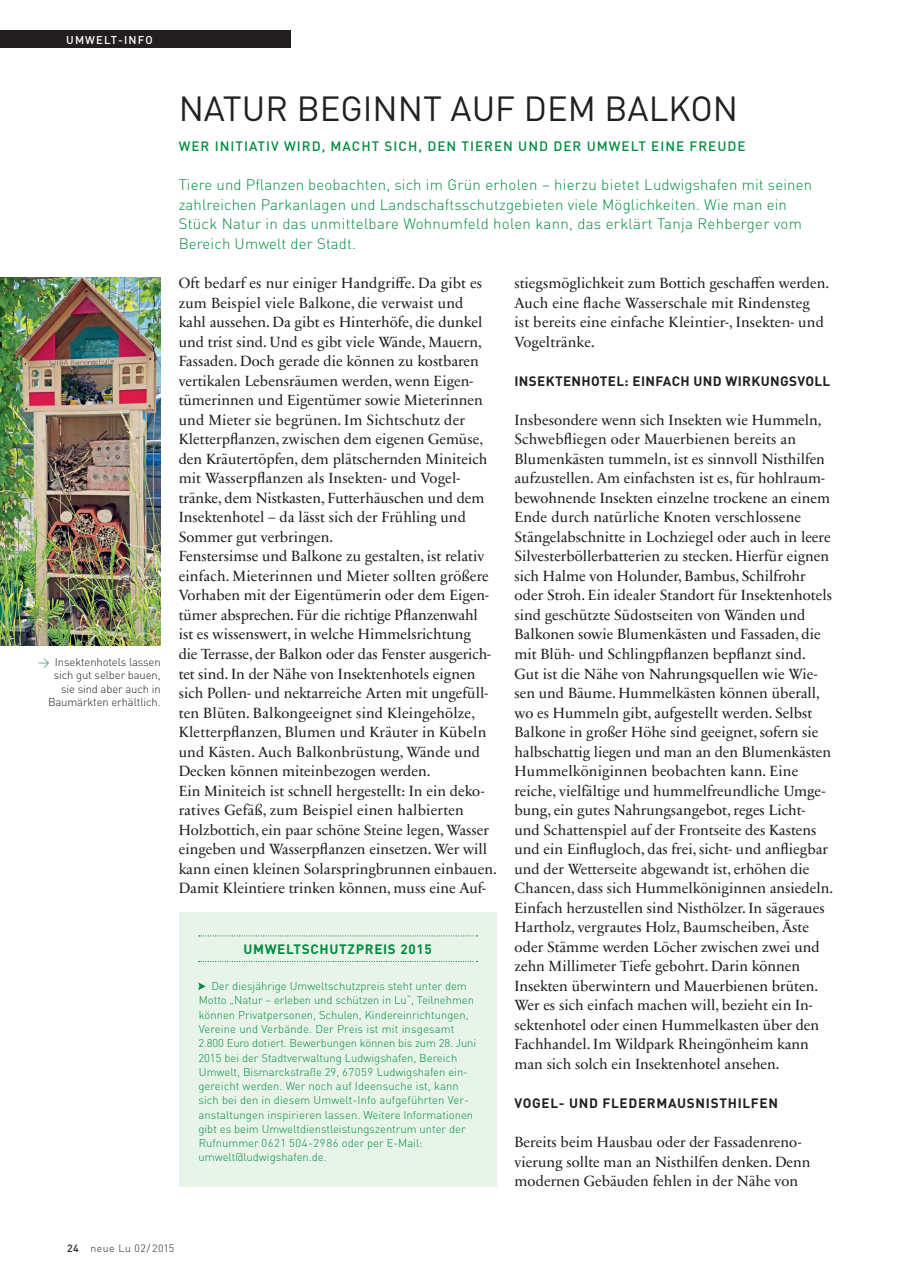
<style>
.page{position:relative;width:899px;height:1282px;background:#fff}
.page>*{position:absolute;margin:0;border:0;box-sizing:border-box;transform-origin:0 0}
.t1{font:34.5px "FFDIN";color:#231f20}
.t2{font:15px/19.5px "Sabon Next LT";color:#231f20}
.t3{font:300 15px/19.5px "FFDIN";letter-spacing:.01em;color:#008d42}
.t4{font:700 13.5px "FFDIN";letter-spacing:.025em;color:#231f20}
.t5{font:500 13.5px "FFDIN";letter-spacing:.075em;color:#008d42}
.t6{font:700 13.5px "FFDIN";letter-spacing:.05em;color:#008d42}
.t7{font:300 11.25px/14.2px "FFDIN";color:#008d42}
.t8{font:300 11.25px/13.5px "FFDIN";letter-spacing:-.01em;color:#231f20;text-align:right}
.t9{font:500 11.25px "FFDIN";letter-spacing:.1em;color:#fff}
.t10{font:300 10.5px "FFDIN";letter-spacing:.05em;color:#231f20}
.s1{color:#008d42}
.s2{font-weight:500}
</style>
<div class="page">
<img style="left:0;top:277px;width:160px;height:369px">
<div style="left:179px;top:912px;width:317px;height:275px;background:#e9f4e8"></div>
<svg style="left:198px;top:982px;width:8px;height:8px"></svg>
<svg style="left:199px;top:935px;width:278px;height:1px"></svg>
<svg style="left:199px;top:961px;width:278px;height:1px"></svg>
<div style="left:0;top:31px;width:291px;height:17px;background:#231f20"></div>
<p class="t9" style="left:66px;top:32px;width:88px">U MWELT-I NFO</p>
<p class="t8" style="left:38px;top:655px;width:124px"><span class="s1">&gt;</span> Insektenhotels lassen sich gut selber bauen, sie sind aber auch in<br>Baumärkten erhältlich.</p>
<h1 class="t1" style="left:179px;top:87px;width:554px">NATUR BEGINNT AUF DEM BALKON</h1>
<p class="t5" style="left:179px;top:138px;width:568px">WER INITIATIV WIRD, MACHT SICH, DEN TIEREN UND DER U MWELT EINE FREUDE</p>
<p class="t3" style="left:179px;top:175px;width:635px">Tiere und Pflanzen beobachten, sich im Grün erholen – hierzu bietet Ludwigshafen mit seinen zahlreichen Parkanlagen und Landschaftsschutzgebieten viele Möglichkeiten. Wie man ein Stück Natur in das unmittelbare Wohnumfeld holen kann, das erklärt Tanja Rehberger vom Bereich Umwelt der Stadt.</p>
<p class="t2" style="left:179px;top:273px;width:320px">Oft bedarf es nur einiger Handgriffe. Da gibt es zum Beispiel viele Balkone, die verwaist und<br>kahl aussehen. Da gibt es Hinterhöfe, die dunkel und trist sind. Und es gibt viele Wände, Mauern, Fassaden. Doch gerade die können zu kostbaren vertikalen Lebensräumen werden, wenn Eigen&shy;tümerinnen und Eigentümer sowie Mieterinnen und Mieter sie begrünen. Im Sichtschutz der Kletterpflanzen, zwischen dem eigenen Gemüse, den Kräutertöpfen, dem plätschernden Miniteich mit Wasserpflanzen als Insekten- und Vogel&shy;tränke, dem Nistkasten, Futterhäuschen und dem Insektenhotel – da lässt sich der Frühling und Sommer gut verbringen.<br>Fenstersimse und Balkone zu gestalten, ist relativ einfach. Mieterinnen und Mieter sollten größere Vorhaben mit der Eigentümerin oder dem Eigen&shy;tümer absprechen. Für die richtige Pflanzenwahl<br>ist es wissenswert, in welche Himmelsrichtung<br>die Terrasse, der Balkon oder das Fenster ausgerich&shy;tet sind. In der Nähe von Insektenhotels eignen sich Pollen- und nektarreiche Arten mit ungefüll&shy;ten Blüten. Balkongeeignet sind Kleingehölze, Kletterpflanzen, Blumen und Kräuter in Kübeln und Kästen. Auch Balkonbrüstung, Wände und Decken können miteinbezogen werden.<br>Ein Miniteich ist schnell hergestellt: In ein deko&shy;ratives Gefäß, zum Beispiel einen halbierten Holzbottich, ein paar schöne Steine legen, Wasser eingeben und Wasserpflanzen einsetzen. Wer will kann einen kleinen Solarspringbrunnen einbauen.<br>Damit Kleintiere trinken können, muss eine Auf-</p>
<p class="t2" style="left:514px;top:273px;width:316px">stiegsmöglichkeit zum Bottich geschaffen werden.<br>Auch eine flache Wasserschale mit Rindensteg<br>ist bereits eine einfache Kleintier-, Insekten- und Vogeltränke.</p>
<p class="t4" style="left:514px;top:372px;width:317px">INSEKTENHOTEL: EI NFACH UND WI RKUNGSVOLL</p>
<p class="t2" style="left:514px;top:410px;width:320px">Insbesondere wenn sich Insekten wie Hummeln, Schwebfliegen oder Mauerbienen bereits an Blumenkästen tummeln, ist es sinnvoll Nisthilfen aufzustellen. Am einfachsten ist es, für hohlraum&shy;bewohnende Insekten einzelne trockene an einem Ende durch natürliche Knoten verschlossene Stängelabschnitte in Lochziegel oder auch in leere Silvesterböllerbatterien zu stecken. Hierfür eignen sich Halme von Holunder, Bambus, Schilfrohr oder Stroh. Ein idealer Standort für Insektenhotels sind geschützte Südostseiten von Wänden und Balkonen sowie Blumenkästen und Fassaden, die mit Blüh- und Schlingpflanzen bepflanzt sind.<br>Gut ist die Nähe von Nahrungsquellen wie Wie&shy;sen und Bäume. Hummelkästen können überall, wo es Hummeln gibt, aufgestellt werden. Selbst Balkone in großer Höhe sind geeignet, sofern sie halbschattig liegen und man an den Blumenkästen Hummelköniginnen beobachten kann. Eine reiche, vielfältige und hummelfreundliche Umge&shy;bung, ein gutes Nahrungsangebot, reges Licht&shy;und Schattenspiel auf der Frontseite des Kastens und ein Einflugloch, das frei, sicht- und anfliegbar und der Wetterseite abgewandt ist, erhöhen die Chancen, dass sich Hummelköniginnen ansiedeln.<br>Einfach herzustellen sind Nisthölzer. In sägeraues Hartholz, vergrautes Holz, Baumscheiben, Äste oder Stämme werden Löcher zwischen zwei und zehn Millimeter Tiefe gebohrt. Darin können Insekten überwintern und Mauerbienen brüten.<br>Wer es sich einfach machen will, bezieht ein In&shy;sektenhotel oder einen Hummelkasten über den Fachhandel. Im Wildpark Rheingönheim kann man sich solch ein Insektenhotel ansehen.</p>
<p class="t4" style="left:514px;top:1094px;width:10px">VOGEL</p>
<p class="t4" style="left:559px;top:1094px;width:21px">- UND</p>
<p class="t4" style="left:602px;top:1094px;width:10px">FLEDER</p>
<p class="t4" style="left:656px;top:1094px;width:22px">MAUSN</p>
<p class="t4" style="left:706px;top:1094px;width:15px">ISTH</p>
<p class="t4" style="left:738px;top:1094px;width:15px">ILFEN</p>
<p class="t2" style="left:514px;top:1132px;width:298px">Bereits beim Hausbau oder der Fassadenreno&shy;vierung sollte man an Nisthilfen denken. Denn modernen Gebäuden fehlen in der Nähe von</p>
<p class="t6" style="left:243px;top:940px;width:190px">UMWELTSCHUTZPREIS 2015</p>
<p class="t7" style="left:198px;top:979px;width:279px;text-indent:13px">Der diesjährige Umweltschutzpreis steht unter dem Motto „Natur – erleben und schützen in Lu“, Teilnehmen können Privatpersonen, Schulen, Kindereinrichtungen, Vereine und Verbände. Der Preis ist mit insgesamt 2.800 Euro dotiert. Bewerbungen können bis zum 28. Juni 2015 bei der Stadtverwaltung Ludwigshafen, Bereich Umwelt, Bismarckstraße 29, 67059 Ludwigshafen ein&shy;gereicht werden. Wer noch auf Ideensuche ist, kann sich bei den in diesem Umwelt-Info aufgeführten Ver&shy;anstaltungen inspirieren lassen. Weitere Informationen gibt es beim Umweltdienstleistungszentrum unter der Rufnummer 0621 504-2986 oder per E-Mail: umwelt@ludwigshafen.de.</p>
<p class="t10" style="left:67px;top:1241px;width:108px"><span class="s2">24</span> neue Lu 02/2015</p>
</div>
